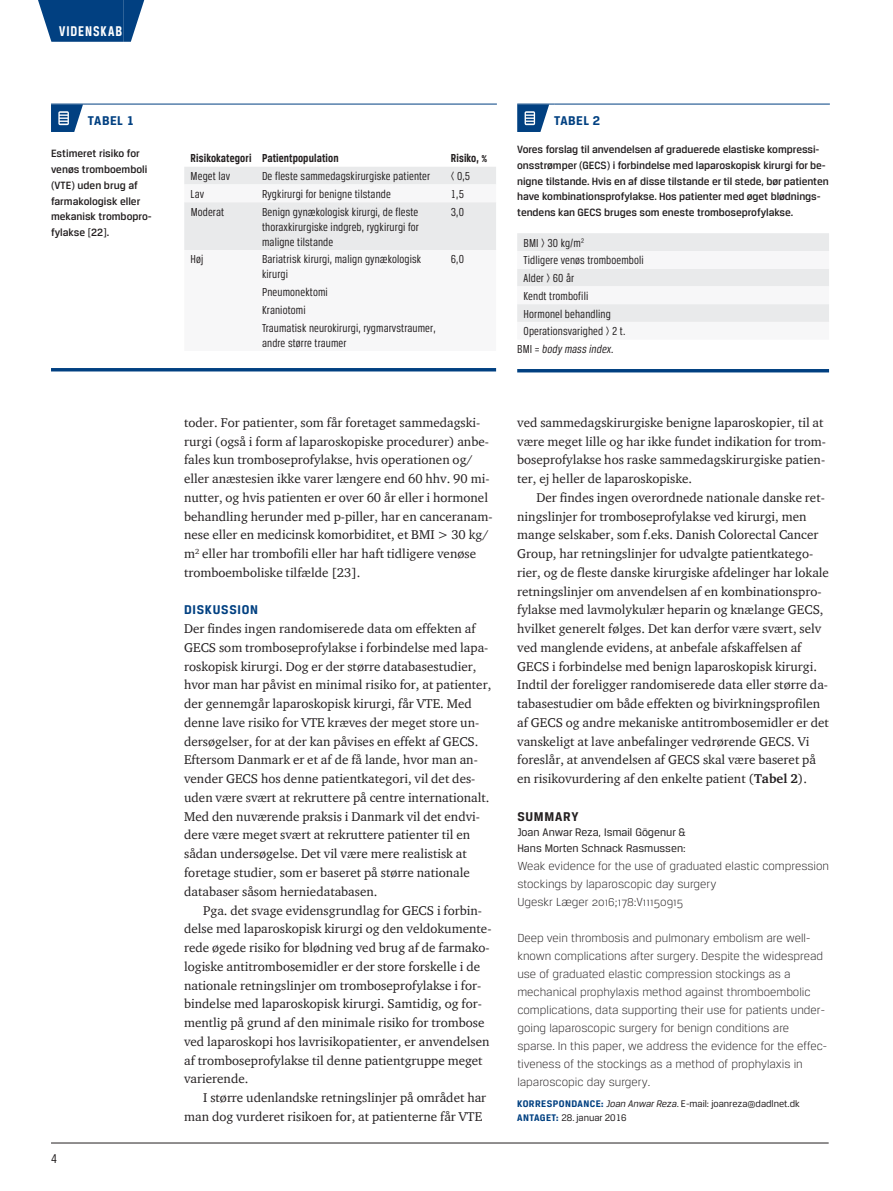
<style>
.page{position:relative;width:893px;height:1191px;background:#fff}
.page>*{position:absolute;margin:0;border:0;box-sizing:border-box;transform-origin:0 0}
.t1{font:700 15px "Breuer Condensed";letter-spacing:.065em;color:#fff}
.t2{font:700 13.5px "Breuer Text";letter-spacing:.045em;color:#014081}
.t3{font:700 13.5px "Breuer Text";letter-spacing:.055em;color:#231f20}
.t4{font:13.5px "Breuer Condensed";color:#231f20}
.t5{font:13.05px/18.8px "ITC Charter Com";color:#231f20}
.t6{font:300 12.45px/18px "Breuer Text";color:#231f20}
.t7{font:12.3px/15px "Breuer Condensed";letter-spacing:.01em;color:#231f20}
.t8{font:700 12.3px "Breuer Condensed";letter-spacing:.01em;color:#231f20}
.t9{font:italic 12.3px "Breuer Condensed";letter-spacing:.01em;color:#231f20}
.t10{font:11.7px/15.8px "Breuer Text";color:#231f20}
.t11{font:500 11.25px/15.8px "Breuer Text";letter-spacing:-.005em;color:#231f20}
.t12{font:10.2px/14.1px "Breuer Text";color:#231f20}
.t13{font:700 10.2px "Breuer Text";color:#014081}
.s1{font-style:normal}
.s2{font-weight:700}
.s3{font-weight:700;color:#014081}
.s4{font-style:italic}
</style>
<div class="page">
<hr style="left:51px;top:1142px;width:778px;height:1px;background:#231f20">
<div style="left:59px;top:0;width:64px;height:42px;background:#014081"></div>
<svg style="left:38px;top:0;width:21px;height:42px"></svg>
<svg style="left:123px;top:0;width:21px;height:42px"></svg>
<hr style="left:51px;top:104px;width:37px;height:1px;background:#014081">
<hr style="left:88px;top:104px;width:409px;height:1px;background:#014081">
<svg style="left:51px;top:104px;width:32px;height:28px"></svg>
<div style="left:184px;top:167px;width:312px;height:17px;background:#e9eaeb"></div>
<div style="left:184px;top:202px;width:312px;height:48px;background:#e9eaeb"></div>
<hr style="left:51px;top:368px;width:445px;height:3px;background:#014081">
<hr style="left:517px;top:104px;width:37px;height:1px;background:#014081">
<hr style="left:554px;top:104px;width:276px;height:1px;background:#014081">
<svg style="left:517px;top:104px;width:32px;height:28px"></svg>
<svg style="left:517px;top:233px;width:312px;height:89px"></svg>
<hr style="left:517px;top:369px;width:312px;height:3px;background:#014081">
<p class="t1" style="left:59px;top:23px;width:65px">Videnskab</p>
<p class="t2" style="left:88px;top:113px;width:48px">TABEL 1</p>
<p class="t11" style="left:51px;top:146px;width:102px">Estimeret risiko for venøs tromboemboli (VTE) uden brug af farmakologisk eller mekanisk trombopro&shy;fylakse [22].</p>
<p class="t8" style="left:191px;top:152px;width:149px">Risikokategori Patientpopulation</p>
<p class="t8" style="left:451px;top:152px;width:38px">Risiko, %</p>
<p class="t7" style="left:191px;top:169px;width:41px">Meget lav</p>
<p class="t7" style="left:262px;top:169px;width:170px">De fleste sammedagskirurgiske patienter</p>
<p class="t7" style="left:451px;top:169px;width:21px">&lt; 0,5</p>
<p class="t7" style="left:191px;top:186px;width:15px">Lav</p>
<p class="t7" style="left:262px;top:186px;width:130px">Rygkirurgi for benigne tilstande</p>
<p class="t7" style="left:451px;top:186px;width:15px">1,5</p>
<p class="t7" style="left:191px;top:204px;width:35px">Moderat</p>
<p class="t7" style="left:262px;top:204px;width:158px;text-align:justify">Benign gynækologisk kirurgi, de fleste thoraxkirurgiske indgreb, rygkirurgi for maligne tilstande</p>
<p class="t7" style="left:451px;top:204px;width:15px">3,0</p>
<p class="t7" style="left:191px;top:252px;width:14px">Høj</p>
<p class="t7" style="left:262px;top:252px;width:161px">Bariatrisk kirurgi, malign gynækologisk kirurgi</p>
<p class="t7" style="left:451px;top:252px;width:15px">6,0</p>
<p class="t7" style="left:262px;top:283px;width:175px;line-height:17.7px">Pneumonektomi<br>Kraniotomi<br>Traumatisk neurokirurgi, rygmarvstraumer,</p>
<p class="t7" style="left:262px;top:335px;width:86px">andre større traumer</p>
<p class="t4" style="left:51px;top:1150px;width:7px">4</p>
<p class="t5" style="left:184px;top:413px;width:310px">toder. For patienter, som får foretaget sammedagski&shy;rurgi (også i form af laparoskopiske procedurer) anbe&shy;fales kun tromboseprofylakse, hvis operationen og/ eller anæstesien ikke varer længere end 60 hhv. 90 mi&shy;nutter, og hvis patienten er over 60 år eller i hormonel behandling herunder med p-piller, har en canceranam&shy;nese eller en medicinsk komorbiditet, et BMI &gt; 30 kg/ m<sup>2</sup> eller har trombofili eller har haft tidligere venøse tromboemboliske tilfælde [23].</p>
<p class="t2" style="left:184px;top:602px;width:75px">DISKUSSION</p>
<p class="t5" style="left:184px;top:619px;width:309px">Der findes ingen randomiserede data om effekten af GECS som tromboseprofylakse i forbindelse med lapa&shy;roskopisk kirurgi. Dog er der større databasestudier, hvor man har påvist en minimal risiko for, at patienter, der gennemgår laparoskopisk kirurgi, får VTE. Med denne lave risiko for VTE kræves der meget store un&shy;dersøgelser, for at der kan påvises en effekt af GECS.<br>Eftersom Danmark er et af de få lande, hvor man an&shy;vender GECS hos denne patientkategori, vil det des&shy;uden være svært at rekruttere på centre internationalt.<br>Med den nuværende praksis i Danmark vil det endvi&shy;dere være meget svært at rekruttere patienter til en sådan undersøgelse. Det vil være mere realistisk at foretage studier, som er baseret på større nationale databaser såsom herniedatabasen.</p>
<p class="t5" style="left:184px;top:900px;width:309px;text-indent:19px">Pga. det svage evidensgrundlag for GECS i forbin&shy;delse med laparoskopisk kirurgi og den veldokumente&shy;rede øgede risiko for blødning ved brug af de farmako&shy;logiske antitrombosemidler er der store forskelle i de nationale retningslinjer om tromboseprofylakse i for&shy;bindelse med laparoskopisk kirurgi. Samtidig, og for&shy;mentlig på grund af den minimale risiko for trombose ved laparoskopi hos lavrisikopatienter, er anvendelsen af tromboseprofylakse til denne patientgruppe meget varierende.</p>
<p class="t5" style="left:184px;top:1088px;width:304px;text-indent:19px">I større udenlandske retningslinjer på området har man dog vurderet risikoen for, at patienterne får VTE</p>
<p class="t2" style="left:554px;top:113px;width:48px">TABEL 2</p>
<p class="t11" style="left:517px;top:141px;width:313px">Vores forslag til anvendelsen af graduerede elastiske kompressi&shy;onsstrømper (GECS) i forbindelse med laparoskopisk kirurgi for be&shy;nigne tilstande. Hvis en af disse tilstande er til stede, bør patienten have kombinationsprofylakse. Hos patienter med øget blødnings&shy;tendens kan GECS bruges som eneste tromboseprofylakse.</p>
<p class="t7" style="left:524px;top:235px;width:62px">BMI &gt; 30 kg/m<sup>2</sup></p>
<p class="t7" style="left:524px;top:253px;width:122px">Tidligere venøs tromboemboli</p>
<p class="t7" style="left:524px;top:270px;width:52px">Alder &gt; 60 år</p>
<p class="t7" style="left:524px;top:288px;width:66px">Kendt trombofili</p>
<p class="t7" style="left:524px;top:306px;width:89px">Hormonel behandling</p>
<p class="t7" style="left:524px;top:324px;width:103px">Operationsvarighed &gt; 2 t.</p>
<p class="t9" style="left:517px;top:342px;width:98px"><span class="s1">BMI =</span> body mass index.</p>
<p class="t5" style="left:517px;top:413px;width:310px">ved sammedagskirurgiske benigne laparoskopier, til at være meget lille og har ikke fundet indikation for trom&shy;boseprofylakse hos raske sammedagskirurgiske patien&shy;ter, ej heller de laparoskopiske.</p>
<p class="t5" style="left:517px;top:488px;width:313px;text-indent:19px">Der findes ingen overordnede nationale danske ret&shy;ningslinjer for tromboseprofylakse ved kirurgi, men mange selskaber, som f.eks. Danish Colorectal Cancer Group, har retningslinjer for udvalgte patientkatego&shy;rier, og de fleste danske kirurgiske afdelinger har lokale retningslinjer om anvendelsen af en kombinationspro&shy;fylakse med lavmolykulær heparin og knælange GECS, hvilket generelt følges. Det kan derfor være svært, selv ved manglende evidens, at anbefale afskaffelsen af GECS i forbindelse med benign laparoskopisk kirurgi.<br>Indtil der foreligger randomiserede data eller større da&shy;tabasestudier om både effekten og bivirkningsprofilen af GECS og andre mekaniske antitrombosemidler er det vanskeligt at lave anbefalinger vedrørende GECS. Vi foreslår, at anvendelsen af GECS skal være baseret på en risikovurdering af den enkelte patient (<span class="s2">Tabel 2</span>).</p>
<p class="t3" style="left:517px;top:808px;width:54px">SUMMARY</p>
<p class="t10" style="left:517px;top:824px;width:170px">Joan Anwar Reza, Ismail Gögenur &amp;<br>Hans Morten Schnack Rasmussen:</p>
<p class="t6" style="left:517px;top:857px;width:313px">Weak evidence for the use of graduated elastic compression stockings by laparoscopic day surgery<br>Ugeskr Læger 2016;178:V11150915</p>
<p class="t6" style="left:517px;top:929px;width:310px">Deep vein thrombosis and pulmonary embolism are well&shy;known complications after surgery. Despite the widespread use of graduated elastic compression stockings as a mechanical prophylaxis method against thromboembolic complications, data supporting their use for patients under&shy;going laparoscopic surgery for benign conditions are sparse. In this paper, we address the evidence for the effec&shy;tiveness of the stockings as a method of prophylaxis in laparoscopic day surgery.</p>
<p class="t12" style="left:517px;top:1096px;width:284px;text-indent:60px"><span class="s3">AN CE:</span> <span class="s4">Joan Anwar Reza</span>. E-mail: joanreza@dadlnet.dk<br><span class="s3">ANTAGET:</span> 28. januar 2016</p>
<p class="t13" style="left:517px;top:1098px;width:13px">KORRES</p>
<p class="t13" style="left:553px;top:1098px;width:13px">POND</p>
</div>
